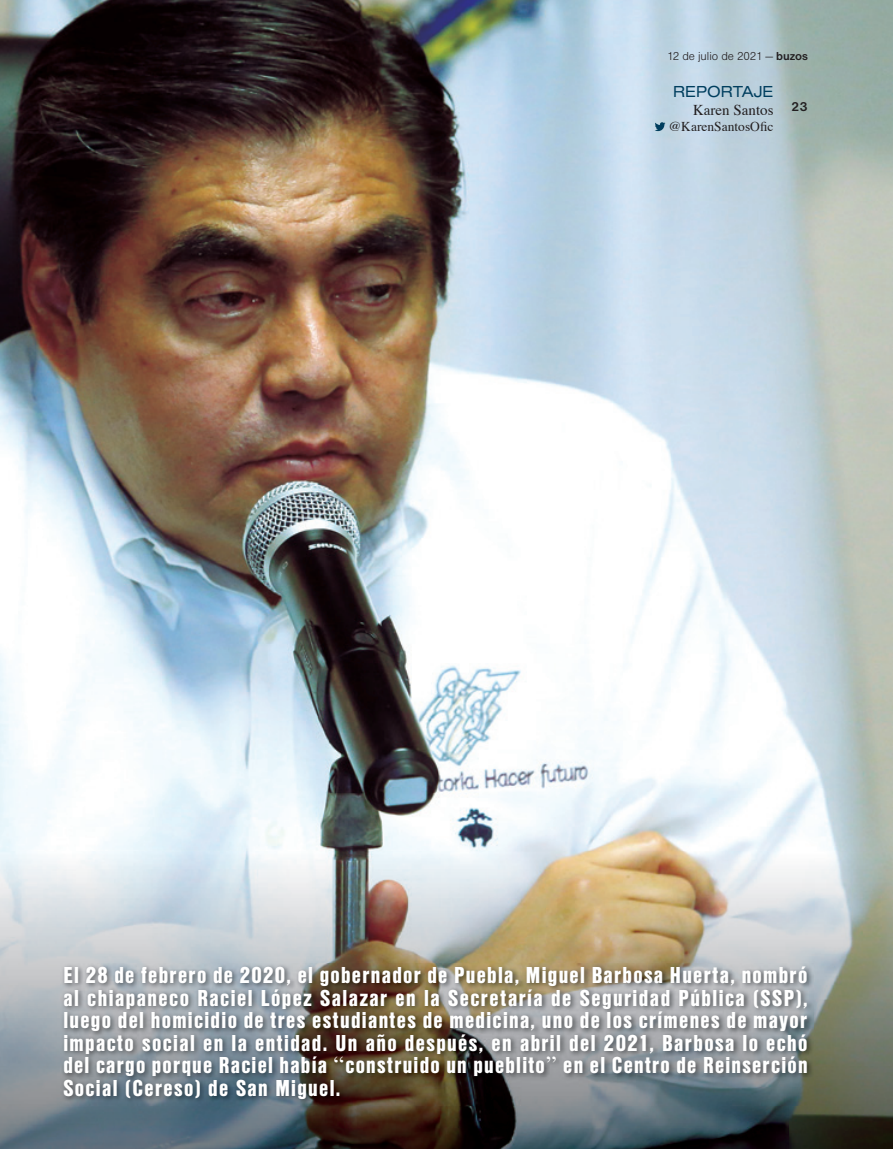
<style>
.page{position:relative;width:893px;height:1149px;background:#fff}
.page>*{position:absolute;margin:0;border:0;box-sizing:border-box;transform-origin:0 0}
.t1{font:24px/22.5px "Nimbus Sans DOT Blac Cond";letter-spacing:.055em;color:#fff;text-align:justify}
.t2{font:16.5px "Nimbus San D Regu Exte";color:#003e5e}
.t3{font:15px "Times";color:#231f20}
.t4{font:13.5px "Times";color:#231f20}
.t5{font:700 13.5px "Nimbus Sans DOT";color:#231f20}
.t6{font:12px "Nimbus Sans DOT Ligh";color:#231f20}
.s1{font-family:"Nimbus Sans DOT";font-weight:700}
.s2{font-family:"Times"}
</style>
<div class="page">
<img style="left:0;top:0;width:893px;height:999px">
<svg style="left:655px;top:122px;width:10px;height:9px"></svg>
<img style="left:0;top:999px;width:104px;height:149px">
<img style="left:788px;top:999px;width:105px;height:149px">
<img style="left:104px;top:1105px;width:684px;height:43px">
<img style="left:60px;top:963px;width:754px;height:142px">
<p class="t6" style="left:667px;top:50px;width:142px">12 de julio de 2021 — <span class="s1">buzos</span></p>
<p class="t5" style="left:791px;top:99px;width:18px">23</p>
<p class="t2" style="left:673px;top:82px;width:102px">REPORTAJE</p>
<p class="t3" style="left:693px;top:96px;width:82px">Karen Santos</p>
<p class="t4" style="left:669px;top:114px;width:106px">@KarenSantosOfic</p>
<p class="t1" style="left:63px;top:963px;width:746px">El 28 de febrero de 2020, el gobernador de Puebla, Miguel Barbosa Huerta, nombró al chiapaneco Raciel López Salazar en la Secretaría de Seguridad Pública (SSP), luego del homicidio de tres estudiantes de medicina, uno de los crímenes de mayor impacto social en la entidad. Un año después, en abril del 2021, Barbosa lo echó del cargo porque Raciel había <span class="s2">“</span>construido un pueblito<span class="s2">ˮ</span> en el Centro de Reinserción Social (Cereso) de San Miguel.</p>
</div>
